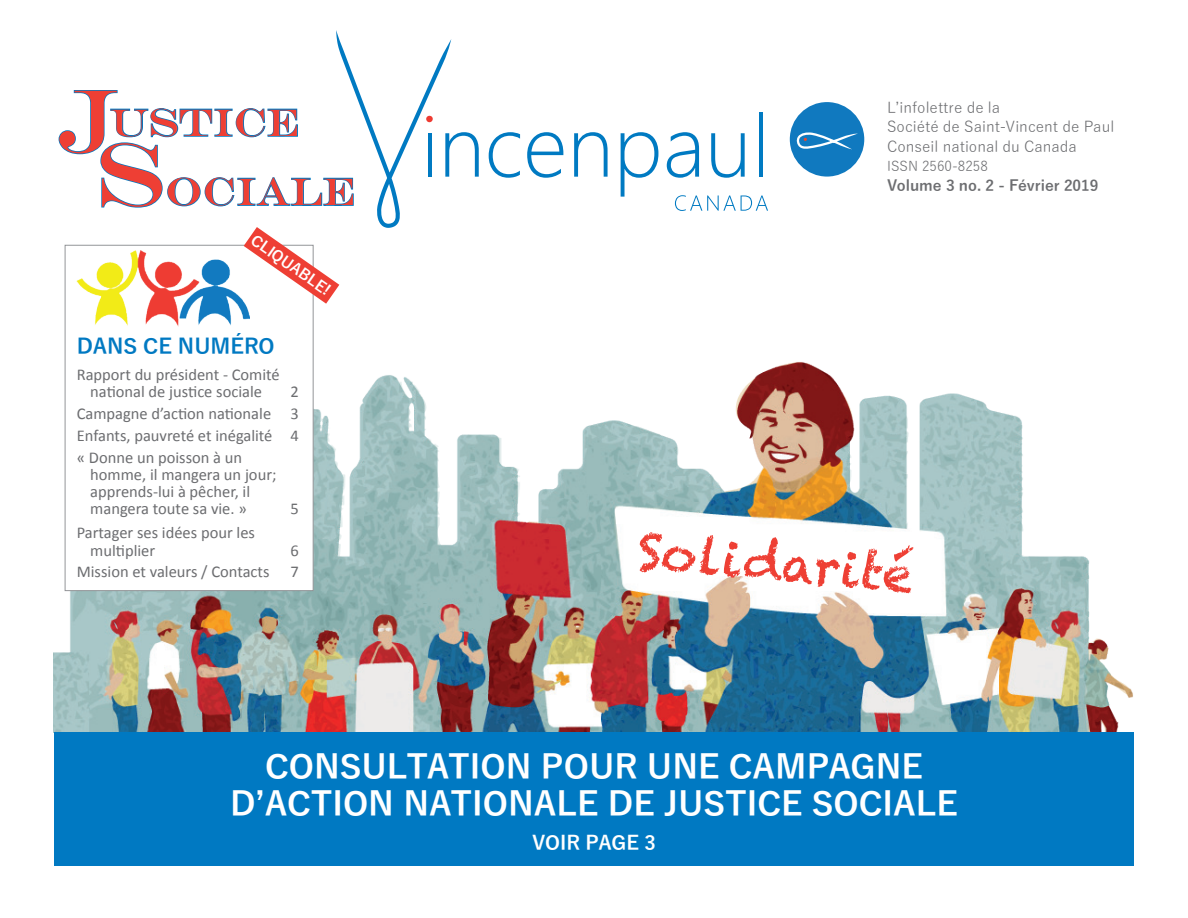
<style>
.page{position:relative;width:1188px;height:918px;background:#fff}
.page>*{position:absolute;margin:0;border:0;box-sizing:border-box;transform-origin:0 0}
.t1{font:90px "Engravers";color:#ee3f34}
.t2{font:49.5px "Chalkduster";color:#ee3f34}
.t3{font:39px "Engravers";color:#ee3f34}
.t4{font:700 33px/37.5px "Yu Gothic";color:#fff}
.t5{font:700 21px "Yu Gothic";color:#0079c2}
.t6{font:700 19.5px "Yu Gothic";color:#fff}
.t7{font:16.5px/17.2px "Calibri";color:#6c6d70}
.t8{font:15px/19.5px "Yu Gothic";color:#6c6d70}
.t9{font:700 15px "Yu Gothic";color:#6c6d70}
.t10{font:700 15px "Yu Gothic";color:#fff}
.t11{font:13.5px "Yu Gothic";color:#6c6d70}
</style>
<div class="page">
<svg style="left:489px;top:132px;width:31px;height:46px"></svg>
<svg style="left:527px;top:132px;width:36px;height:46px"></svg>
<svg style="left:574px;top:132px;width:34px;height:45px"></svg>
<svg style="left:621px;top:132px;width:37px;height:65px"></svg>
<svg style="left:667px;top:132px;width:32px;height:46px"></svg>
<svg style="left:711px;top:133px;width:34px;height:45px"></svg>
<hr style="left:759px;top:112px;width:3px;height:65px;background:#007ac2">
<svg style="left:675px;top:195px;width:93px;height:16px"></svg>
<div style="left:790px;top:102px;width:74px;height:75px;background:#1079bf;border-radius:50%"></div>
<svg style="left:796px;top:132px;width:62px;height:17px"></svg>
<img style="left:54px;top:347px;width:1079px;height:385px">
<div style="left:65px;top:245px;width:249px;height:346px;background:#fff;border:1px solid #939598"></div>
<img style="left:94px;top:304px;width:155px;height:23px">
<svg style="left:58px;top:30px;width:421px;height:274px"></svg>
<div style="left:54px;top:732px;width:1080px;height:134px;background:#0079c2"></div>
<h1 class="t1" style="left:55px;top:68px;width:65px">J</h1>
<h3 class="t3" style="left:109px;top:99px;width:191px">USTICE</h3>
<p class="t8" style="left:887px;top:96px;width:229px">L’infolettre de la<br>Société de Saint-Vincent de Paul<br>Conseil national du Canada</p>
<p class="t11" style="left:887px;top:154px;width:102px">ISSN 2560-8258</p>
<p class="t9" style="left:887px;top:177px;width:213px">VOLUME 3 NO. 2 - FÉVRIER 2019</p>
<h1 class="t1" style="left:95px;top:122px;width:72px">S</h1>
<h3 class="t3" style="left:165px;top:169px;width:191px">OCIALE</h3>
<p class="t10" style="left:258px;top:232px;width:95px;rotate:35deg">CLIQUABLE!</p>
<p class="t5" style="left:77px;top:334px;width:199px">DANS CE NUMÉRO</p>
<p class="t7" style="left:77px;top:365px;width:205px;text-align:center">Rapport du président - Comité national de justice sociale</p>
<p class="t7" style="left:77px;top:380px;width:224px;line-height:21.9px;text-align:justify;text-indent:214px">2<br>Campagne d’action nationale 3<br>Enfants, pauvreté et inégalité 4 « Donne un poisson à un</p>
<p class="t7" style="left:90px;top:465px;width:188px">homme, il mangera un jour; apprends-lui à pêcher, il mangera toute sa vie. »</p>
<p class="t7" style="left:290px;top:499px;width:10px">5</p>
<p class="t7" style="left:90px;top:523px;width:166px;text-indent:-13px">Partager ses idées pour les multiplier</p>
<p class="t7" style="left:290px;top:541px;width:10px">6</p>
<p class="t7" style="left:77px;top:563px;width:194px">Mission et valeurs / Contacts</p>
<p class="t7" style="left:290px;top:563px;width:10px">7</p>
<h2 class="t2" style="left:639px;top:522px;width:280px;rotate:5deg">Solidarité</h2>
<h3 class="t4" style="left:230px;top:749px;width:729px;text-indent:499px">CAMPAGNE<br>D’ACTION NATIONALE DE JUSTICE SOCIALE</h3>
<p class="t6" style="left:532px;top:832px;width:125px">VOIR PAGE 3</p>
<h3 class="t4" style="left:265px;top:749px;width:25px">CONSUL</h3>
<h3 class="t4" style="left:406px;top:749px;width:83px">TATION</h3>
<h3 class="t4" style="left:541px;top:749px;width:48px">POUR</h3>
<h3 class="t4" style="left:647px;top:749px;width:24px">UNE</h3>
</div>
